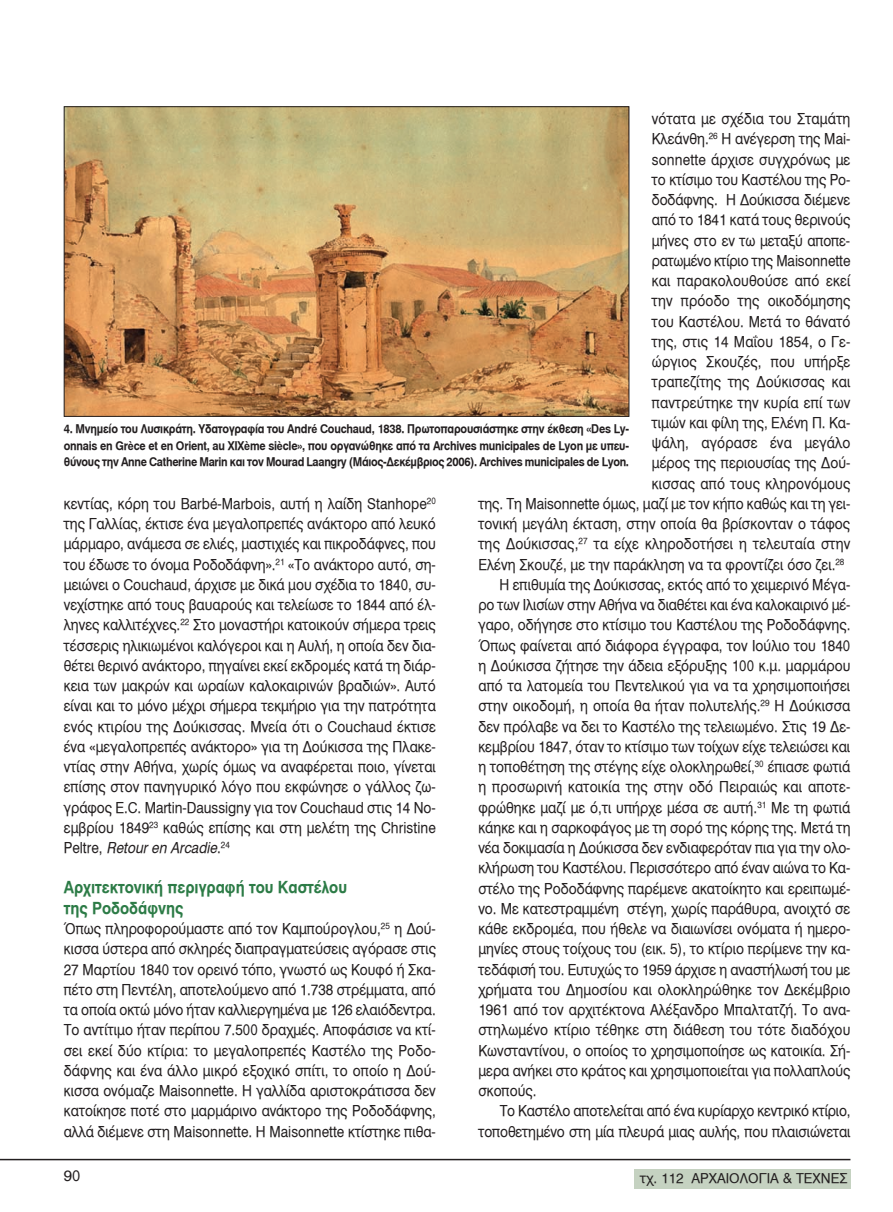
<style>
.page{position:relative;width:893px;height:1212px;background:#fff}
.page>*{position:absolute;margin:0;border:0;box-sizing:border-box;transform-origin:0 0}
.t1{font:16.5px/20.1px "UB Helvetica Bold";color:#2c7b46;scale:.9 1}
.t2{font:15px/20.2px "UB Helvetica Normal";color:#231f20;text-align:justify;scale:.9 1}
.t3{font:15px "UB Helvetica Normal";color:#231f20}
.t4{font:13.5px "UB Helvetica Normal";color:#231f20}
.t5{font:12px/16.5px "UB Helvetica Bold";letter-spacing:-.025em;color:#231f20;text-align:justify;scale:.9 1}
.s1{font-family:"Arial";font-weight:700}
.s2{font-family:"Arial"}
.s3{font-style:italic}
</style>
<div class="page">
<hr style="left:0;top:1159px;width:850px;height:1px;background:#231f20">
<div style="left:634px;top:1169px;width:216px;height:19px;background:#c5d2c1"></div>
<img style="left:66px;top:108px;width:561px;height:307px">
<p class="t2" style="left:652px;top:109px;width:222px">νότατα με σχέδια του Σταμάτη</p>
<p class="t2" style="left:652px;top:129px;width:222px">Κλεάνθη.<sup>26</sup> Η ανέγερση της Mai -</p>
<p class="t2" style="left:652px;top:149px;width:222px">sonnette άρχισε συγχρόνως με</p>
<p class="t2" style="left:652px;top:169px;width:222px">το κτίσιμο του Κα στέλου της Ρο-</p>
<p class="t2" style="left:652px;top:190px;width:222px">δοδάφνης. Η Δού κισσα διέμενε</p>
<p class="t2" style="left:652px;top:210px;width:222px">από το 1841 κατά τους θερινούς</p>
<p class="t2" style="left:652px;top:230px;width:222px">μήνες στο εν τω μεταξύ αποπε-</p>
<p class="t2" style="left:652px;top:250px;width:222px">ρατωμένο κτί ριο της Maisonnette</p>
<p class="t2" style="left:652px;top:271px;width:222px">και παρακολουθούσε από εκεί</p>
<p class="t2" style="left:652px;top:291px;width:222px">την πρόοδο της οικοδόμησης</p>
<p class="t2" style="left:652px;top:311px;width:222px">του Καστέλου. Με τά το θάνατό</p>
<p class="t2" style="left:652px;top:331px;width:222px">της, στις 14 Mαΐου 1854, ο Γε-</p>
<p class="t2" style="left:652px;top:352px;width:222px">ώργιος Σκουζές, που υπήρξε</p>
<p class="t2" style="left:652px;top:372px;width:222px">τραπεζίτης της Δούκισσας και</p>
<p class="t2" style="left:652px;top:392px;width:222px">παντρεύτηκε την κυρία επί των</p>
<p class="t2" style="left:652px;top:412px;width:222px">τιμών και φίλη της, Ελένη Π. Κα-</p>
<p class="t2" style="left:652px;top:433px;width:222px">ψάλη, αγόρασε ένα μεγάλο</p>
<p class="t2" style="left:652px;top:453px;width:222px">μέρος της περιουσίας της Δού-</p>
<p class="t2" style="left:652px;top:473px;width:222px">κισσας από τους κληρονόμους</p>
<p class="t2" style="left:478px;top:493px;width:415px">της. Τη Maisonnette όμως, μαζί με τον κήπο καθώς και τη γει-</p>
<p class="t2" style="left:478px;top:514px;width:415px">τονική μεγάλη έκταση, στην οποία θα βρίσκονταν ο τάφος</p>
<p class="t2" style="left:478px;top:534px;width:415px">της Δούκισσας,<sup>27</sup> τα είχε κληροδοτήσει η τελευταία στην</p>
<p class="t2" style="left:478px;top:554px;width:408px">Ελένη Σκου ζέ, με την παράκληση να τα φροντίζει όσο ζει.<sup>28</sup></p>
<p class="t2" style="left:500px;top:574px;width:391px">Η επιθυμία της Δούκισσας, εκτός από το χειμερινό Μέγα -</p>
<p class="t2" style="left:478px;top:595px;width:415px">ρο των Ιλισίων στην Αθήνα να διαθέτει και ένα καλοκαιρινό μέ-</p>
<p class="t2" style="left:478px;top:615px;width:415px">γαρο, οδήγησε στο κτίσιμο του Καστέλου της Ροδοδάφνης.</p>
<p class="t2" style="left:478px;top:635px;width:415px">Όπως φαίνεται από διάφορα έγγραφα, τον Ιούλιο του 1840</p>
<p class="t2" style="left:478px;top:655px;width:415px">η Δούκισσα ζήτησε την άδεια εξόρυξης 100 κ.μ. μαρμάρου</p>
<p class="t2" style="left:478px;top:676px;width:415px">από τα λατομεία του Πεντελικού για να τα χρησιμοποιήσει</p>
<p class="t2" style="left:478px;top:696px;width:415px">στην οικοδομή, η οποία θα ήταν πολυτελής.<sup>29</sup> Η Δούκισσα</p>
<p class="t2" style="left:478px;top:716px;width:415px">δεν πρόλαβε να δει το Καστέλο της τελειωμένο. Στις 19 Δε-</p>
<p class="t2" style="left:478px;top:736px;width:415px">κεμβρίου 1847, όταν το κτίσιμο των τοίχων είχε τελειώσει και</p>
<p class="t2" style="left:478px;top:757px;width:415px">η τοποθέτηση της στέγης είχε ολοκληρωθεί,<sup>30</sup> έπιασε φωτιά</p>
<p class="t2" style="left:478px;top:777px;width:415px">η προσωρινή κατοικία της στην οδό Πειραιώς και αποτε-</p>
<p class="t2" style="left:478px;top:797px;width:415px">φρώθηκε μαζί με ό,τι υπήρχε μέσα σε αυτή.<sup>31</sup> Με τη φωτιά</p>
<p class="t2" style="left:478px;top:817px;width:415px">κάηκε και η σαρκοφάγος με τη σορό της κόρης της. Μετά τη</p>
<p class="t2" style="left:478px;top:838px;width:415px">νέα δοκιμασία η Δούκισσα δεν ενδιαφερόταν πια για την ολο-</p>
<p class="t2" style="left:478px;top:858px;width:415px">κλή ρωση του Καστέλου. Περισσότερο από έναν αιώνα το Κα-</p>
<p class="t2" style="left:478px;top:878px;width:415px">στέ λο της Ροδοδάφνης παρέμενε ακατοίκητο και ερειπωμέ -</p>
<p class="t2" style="left:478px;top:898px;width:415px">νο. Με κατεστραμμένη στέγη, χωρίς παράθυρα, ανοιχτό σε</p>
<p class="t2" style="left:478px;top:919px;width:415px">κάθε εκδρομέα, που ήθελε να διαιωνίσει ονόματα ή ημερο-</p>
<p class="t2" style="left:478px;top:939px;width:415px">μηνίες στους τοίχους του (εικ. 5), το κτίριο περίμενε την κα-</p>
<p class="t2" style="left:478px;top:959px;width:415px">τεδάφισή του. Ευτυχώς το 1959 άρχισε η αναστήλωσή του με</p>
<p class="t2" style="left:478px;top:979px;width:415px">χρή ματα του Δημοσίου και ολοκληρώθηκε τον Δεκέμβριο</p>
<p class="t2" style="left:478px;top:1000px;width:415px">1961 από τον αρχιτέκτονα Αλέξανδρο Μπαλτατζή. Το ανα-</p>
<p class="t2" style="left:478px;top:1020px;width:415px">στηλωμένο κτίριο τέθηκε στη διάθεση του τότε διαδόχου</p>
<p class="t2" style="left:478px;top:1040px;width:415px">Κωνσταντίνου, ο οποίος το χρησιμοποίησε ως κατοικία. Σή-</p>
<p class="t2" style="left:478px;top:1060px;width:415px">μερα ανήκει στο κράτος και χρησιμοποιείται για πολλαπλούς</p>
<p class="t2" style="left:478px;top:1081px;width:66px">σκοπούς.</p>
<p class="t2" style="left:500px;top:1101px;width:391px">Το Καστέλο αποτελείται από ένα κυρίαρχο κεντρικό κτίριο,</p>
<p class="t2" style="left:478px;top:1121px;width:415px">τοποθετημένο στη μία πλευρά μιας αυλής, που πλαισιώνεται</p>
<p class="t5" style="left:64px;top:421px;width:630px">4. Μνημείο του Λυσικράτη. Υδατογραφία του Andr<span class="s1">é</span> Couchaud, 1838. Πρωτοπαρουσιάστηκε στην έκθεση «Des Ly&shy;onnais en Gr<span class="s1">è</span>ce et en Orient, au XIX<span class="s1">è</span>me si<span class="s1">è</span>cle», που οργανώθηκε από τα Archives municipales de Lyon με υπευ&shy;θύνους την Anne Catherine Marin και τον Mourad Laangry (Mάιος-Δεκέμβριος 2006). Archives municipales de Lyon.</p>
<p class="t2" style="left:64px;top:493px;width:415px">κεντίας, κόρη του Barb<span class="s2">é</span>-Marbois, αυτή η λαίδη Stanhope<sup>20 </sup>της Γαλλίας, έκτισε ένα μεγαλοπρεπές ανάκτορο από λευκό μάρμαρο, ανάμεσα σε ελιές, μαστιχιές και πικροδάφνες, που του έδωσε το όνομα Ροδοδάφνη».<sup>21</sup> «Το ανάκτορο αυτό, ση&shy;μειώνει ο Couchaud, άρχισε με δικά μου σχέδια το 1840, συ&shy;νεχίστηκε από τους βαυαρούς και τελείωσε το 1844 από έλ&shy;ληνες καλλιτέχνες.<sup>22</sup> Στο μοναστήρι κατοικούν σήμερα τρεις τέσσερις ηλικιωμένοι καλόγεροι και η Αυλή, η οποία δεν δια&shy;θέτει θερινό ανάκτορο, πηγαίνει εκεί εκδρομές κατά τη διάρ&shy;κεια των μακρών και ωραίων καλοκαιρινών βραδιών». Αυτό είναι και το μόνο μέχρι σήμερα τεκμήριο για την πατρότητα ενός κτιρίου της Δούκισσας. Μνεία ότι ο Couchaud έκτισε ένα «μεγαλοπρεπές ανάκτορο» για τη Δούκισσα της Πλακε&shy;ντίας στην Αθήνα, χωρίς όμως να αναφέρεται ποιο, γίνεται επίσης στον πανηγυρικό λόγο που εκφώνησε ο γάλλος ζω&shy;γράφος E.C. Martin-Daussigny για τον Couchaud στις 14 Νο&shy;εμβρίου 1849<sup>23</sup> καθώς επίσης και στη μελέτη της Christine Peltre, <span class="s3">Retour en Arcadie</span>.<sup>24</sup></p>
<p class="t1" style="left:64px;top:877px;width:316px">Αρχιτεκτονική περιγραφή του Καστέλου της Ροδοδάφνης</p>
<p class="t2" style="left:64px;top:919px;width:415px">Όπως πληροφορούμαστε από τον Καμπούρογλου,<sup>25</sup> η Δού&shy;κισσα ύστερα από σκληρές διαπραγματεύσεις αγόρασε στις 27 Μαρτίου 1840 τον ορεινό τόπο, γνωστό ως Κουφό ή Σκα&shy;πέτο στη Πεντέλη, αποτελούμενο από 1.738 στρέμματα, από τα οποία οκτώ μόνο ήταν καλλιεργημένα με 126 ελαιόδεντρα.<br>Το αντίτιμο ήταν περίπου 7.500 δραχμές. Αποφάσισε να κτί&shy;σει εκεί δύο κτίρια: το μεγαλοπρεπές Καστέλο της Ροδο&shy;δάφνης και ένα άλλο μικρό εξοχικό σπίτι, το οποίο η Δού&shy;κισσα ονόμαζε Maisonnette. Η γαλλίδα αριστοκράτισσα δεν κατοίκησε ποτέ στο μαρμάρινο ανά κτορο της Ροδοδάφνης, αλλά διέμενε στη Maisonnette. Η Mai sonnette κτίστηκε πιθα-</p>
<p class="t3" style="left:64px;top:1167px;width:18px">90</p>
<p class="t4" style="left:640px;top:1170px;width:209px">τχ. 112 ΑΡΧΑΙΟΛΟΓΙΑ &amp; ΤΕΧΝΕΣ</p>
</div>
